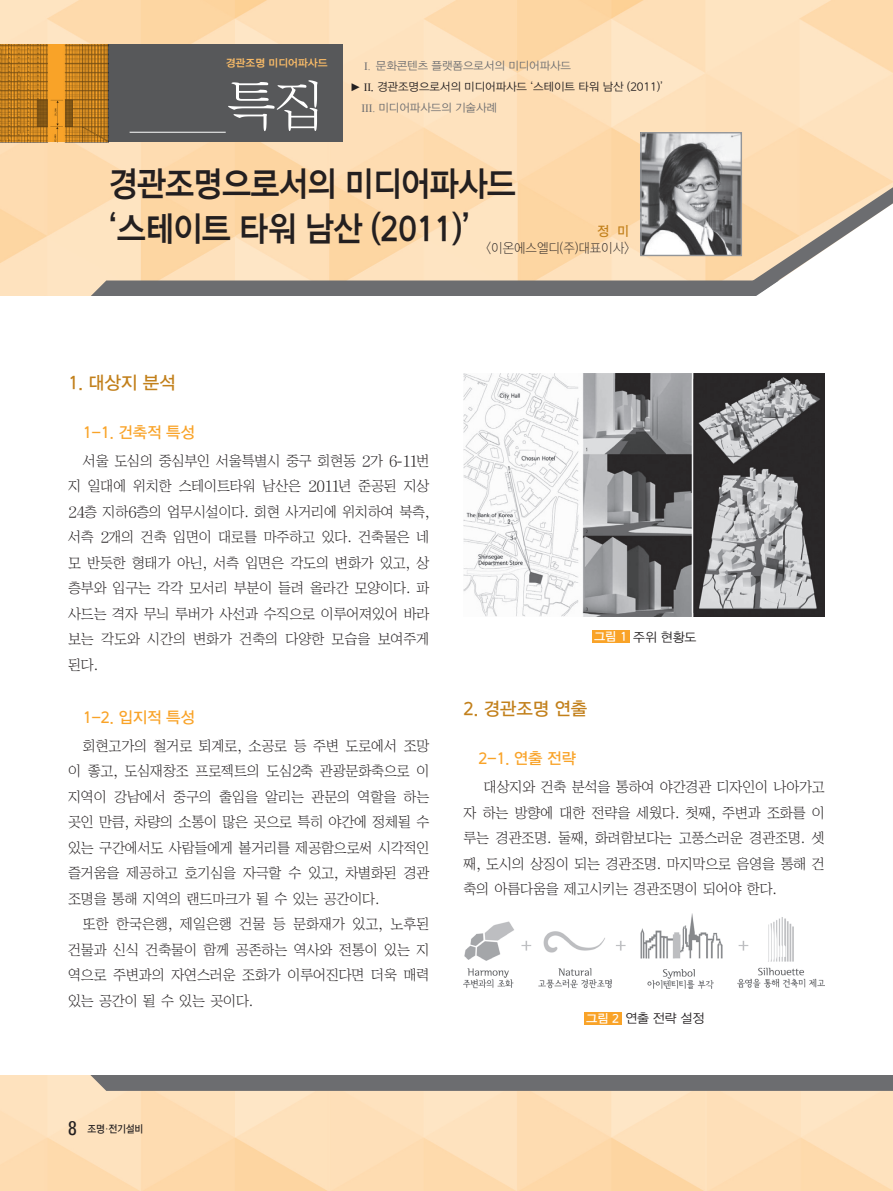
<style>
.page{position:relative;width:893px;height:1191px;background:#fff}
.page>*{position:absolute;margin:0;border:0;box-sizing:border-box;transform-origin:0 0}
.t1{font:54px "Chosunilbo NM";color:#fff}
.t2{font:34.5px/45px "DX Ngo Std 40";letter-spacing:-.025em;color:#231f20;scale:.9 1}
.t3{font:18px "DX Ngo Std 30";letter-spacing:-.01em;color:#c2801b}
.t4{font:15.75px "DX Ngo Std 30";letter-spacing:-.01em;color:#f9a328}
.t5{font:14.25px/25.5px "Chosunilbo NM";letter-spacing:-.01em;color:#231f20;text-align:justify}
.t6{font:13.5px "DX Ngo Std 10";color:#231f20;scale:.9 1}
.t7{font:13.5px "DX Ngo Std 30";color:#c2801b;scale:.95 1}
.t8{font:12.75px "DX Ngo Std 20";letter-spacing:-.01em;color:#231f20}
.t9{font:11.25px "DX Ngo Std 20";letter-spacing:-.01em;color:#6c6d70}
.t10{font:11.25px "DX Ngo Std 20";letter-spacing:-.01em;color:#231f20}
.t11{font:10.5px "DX Ngo Std 40";color:#fcbd68}
.t12{font:10.5px "DX Ngo Std 30";letter-spacing:-.025em;color:#231f20;scale:.9 1}
.s1{font-family:"Times New Roman"}
.s2{font-family:"DX Shnm Std"}
.s3{font-family:"Garamond";font-weight:300;font-size:17.25px}
.s4{font-family:"DX Ngo Std 30";font-size:12px;color:#fff}
.s5{font-family:"Univers";font-stretch:condensed;font-size:19.5px}
.s6{font-family:"DX Nmu Std 20"}
</style>
<div class="page">
<img style="left:0;top:0;width:892px;height:1191px">
<div style="left:85px;top:280px;width:662px;height:810px;background:#6c6d70"></div>
<div style="left:0;top:296px;width:893px;height:779px;background:#fff"></div>
<div style="left:109px;top:44px;width:234px;height:98px;background:#57585a"></div>
<img style="left:0;top:45px;width:108px;height:97px">
<hr style="left:130px;top:132px;width:96px;height:1px;background:#fff">
<img style="left:642px;top:134px;width:98px;height:120px">
<div style="left:640px;top:132px;width:102px;height:124px;border:1px solid #939598"></div>
<svg style="left:747px;top:187px;width:146px;height:904px"></svg>
<img style="left:463px;top:373px;width:362px;height:243px">
<img style="left:463px;top:913px;width:362px;height:75px">
<div style="left:592px;top:630px;width:37px;height:13px;background:#f9a328"></div>
<div style="left:584px;top:1012px;width:38px;height:13px;background:#f9a328"></div>
<p class="t11" style="left:226px;top:57px;width:104px">경관조명 미디어파사드</p>
<p class="t9" style="left:364px;top:60px;width:209px"><span class="s1">I.</span> 문화콘텐츠 플랫폼으로서의 미디어파사드</p>
<p class="t10" style="left:350px;top:81px;width:314px"><span class="s1">► II</span>. 경관조명으로서의 미디어파사드 ‘스테이트 타워 남산 (2011)’</p>
<p class="t9" style="left:361px;top:102px;width:137px"><span class="s1">III.</span> 미디어파사드의 기술사례</p>
<h1 class="t1" style="left:227px;top:78px;width:99px">특집</h1>
<h2 class="t2" style="left:108px;top:163px;width:454px">경관조명으로서의 미디어파사드 ‘스테이트 타워 남산 (2011)’</h2>
<p class="t7" style="left:597px;top:224px;width:35px">정 미</p>
<p class="t6" style="left:486px;top:241px;width:161px">&lt;이온에스엘디(주)대표이사&gt;</p>
<p class="t3" style="left:68px;top:373px;width:109px">1. 대상지 분석</p>
<p class="t4" style="left:83px;top:424px;width:114px">1-1. 건축적 특성</p>
<p class="t5" style="left:68px;top:448px;width:363px;text-indent:15px">서울 도심의 중심부인 서울특별시 중구 회현동 <span class="s2">2</span>가 <span class="s2">6</span><span class="s3">-</span><span class="s2">11</span>번 지 일대에 위치한 스테이트타워 남산은 <span class="s2">2011</span>년 준공된 지상 <span class="s2">24</span>층 지하<span class="s2">6</span>층의 업무시설이다<span class="s3">.</span> 회현 사거리에 위치하여 북측<span class="s3">, </span>서측 <span class="s2">2</span>개의 건축 입면이 대로를 마주하고 있다<span class="s3">.</span> 건축물은 네 모 반듯한 형태가 아닌<span class="s3">,</span> 서측 입면은 각도의 변화가 있고<span class="s3">,</span> 상 층부와 입구는 각각 모서리 부분이 들려 올라간 모양이다<span class="s3">.</span> 파 사드는 격자 무늬 루버가 사선과 수직으로 이루어져있어 바라 보는 각도와 시간의 변화가 건축의 다양한 모습을 보여주게 된다<span class="s3">.</span></p>
<p class="t4" style="left:83px;top:709px;width:114px">1-2. 입지적 특성</p>
<p class="t5" style="left:68px;top:732px;width:363px;text-indent:15px">회현고가의 철거로 퇴계로<span class="s3">,</span> 소공로 등 주변 도로에서 조망 이 좋고<span class="s3">,</span> 도심재창조 프로젝트의 도심<span class="s2">2</span>축 관광문화축으로 이 지역이 강남에서 중구의 출입을 알리는 관문의 역할을 하는 곳인 만큼<span class="s3">,</span> 차량의 소통이 많은 곳으로 특히 야간에 정체될 수 있는 구간에서도 사람들에게 볼거리를 제공함으로써 시각적인 즐거움을 제공하고 호기심을 자극할 수 있고<span class="s3">,</span> 차별화된 경관 조명을 통해 지역의 랜드마크가 될 수 있는 공간이다<span class="s3">.</span></p>
<p class="t5" style="left:68px;top:911px;width:363px;text-indent:15px">또한 한국은행<span class="s3">,</span> 제일은행 건물 등 문화재가 있고<span class="s3">,</span> 노후된 건물과 신식 건축물이 함께 공존하는 역사와 전통이 있는 지 역으로 주변과의 자연스러운 조화가 이루어진다면 더욱 매력 있는 공간이 될 수 있는 곳이다<span class="s3">.</span></p>
<p class="t8" style="left:594px;top:630px;width:104px"><span class="s4">그림 1</span> 주위 현황도</p>
<p class="t3" style="left:463px;top:699px;width:126px">2. 경관조명 연출</p>
<p class="t4" style="left:478px;top:750px;width:99px">2-1. 연출 전략</p>
<p class="t5" style="left:463px;top:774px;width:363px;text-indent:20px">대상지와 건축 분석을 통하여 야간경관 디자인이 나아가고 자 하는 방향에 대한 전략을 세웠다<span class="s3">.</span> 첫째<span class="s3">,</span> 주변과 조화를 이 루는 경관조명<span class="s3">.</span> 둘째<span class="s3">,</span> 화려함보다는 고풍스러운 경관조명<span class="s3">.</span> 셋 째<span class="s3">,</span> 도시의 상징이 되는 경관조명<span class="s3">.</span> 마지막으로 음영을 통해 건 축의 아름다움을 제고시키는 경관조명이 되어야 한다<span class="s3">.</span></p>
<p class="t8" style="left:586px;top:1012px;width:120px"><span class="s4">그림 2</span> 연출 전략 설정</p>
<p class="t12" style="left:68px;top:1123px;width:85px"><span class="s5">8</span> 조명<span class="s6">·</span>전기설비</p>
</div>
